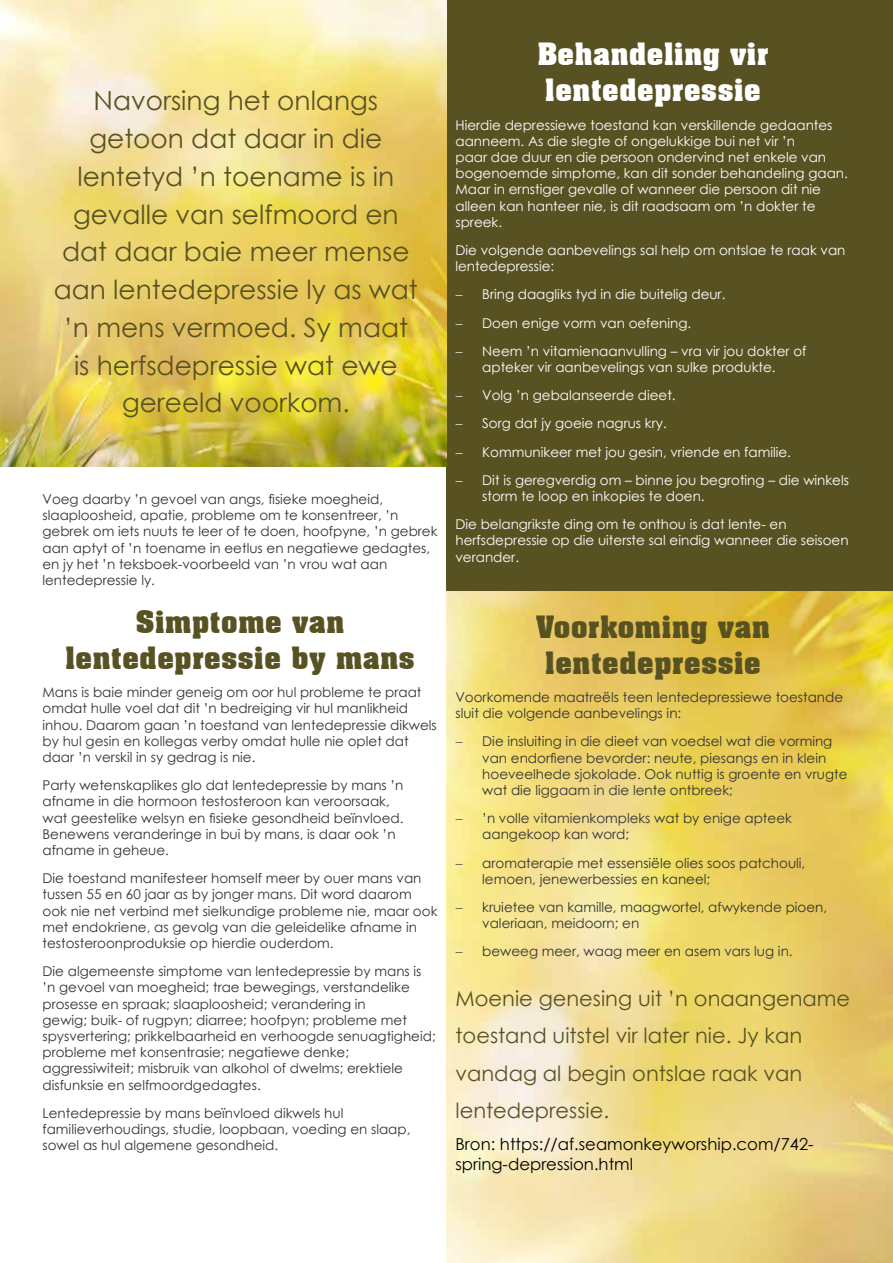
<style>
.page{position:relative;width:893px;height:1263px;background:#fff}
.page>*{position:absolute;margin:0;border:0;box-sizing:border-box;transform-origin:0 0}
.t1{font:700 30px/36px "Aachen BT";color:#585223;text-align:center}
.t2{font:700 30px/36px "Aachen BT";color:#fff}
.t3{font:26.4px/37.8px "Century Gothic";color:#585223;text-align:center}
.t4{font:21px/37.5px "Century Gothic";color:#585223}
.t5{font:16.5px/19.8px "Century Gothic";color:#000}
.t6{font:13.5px/16.2px "Century Gothic";color:#333}
.t7{font:13.5px/16.2px "Century Gothic";color:#fff}
</style>
<div class="page">
<div style="left:446px;top:0;width:447px;height:591px;background:#585223"></div>
<img style="left:446px;top:591px;width:447px;height:672px">
<img style="left:0;top:0;width:446px;height:467px">
<svg style="left:456px;top:742px;width:10px;height:5px"></svg>
<svg style="left:456px;top:819px;width:10px;height:5px"></svg>
<svg style="left:456px;top:864px;width:10px;height:5px"></svg>
<svg style="left:456px;top:908px;width:10px;height:5px"></svg>
<svg style="left:456px;top:952px;width:10px;height:5px"></svg>
<h2 class="t3" style="left:54px;top:82px;width:365px">Navorsing het onlangs getoon dat daar in die lentetyd ’n toename is in gevalle van selfmoord en dat daar baie meer mense aan lentedepressie ly as wat ’n mens vermoed. Sy maat is herfsdepressie wat ewe gereeld voorkom.</h2>
<p class="t6" style="left:43px;top:491px;width:396px">Voeg daarby ’n gevoel van angs, fisieke moegheid, slaaploosheid, apatie, probleme om te konsentreer, ’n gebrek om iets nuuts te leer of te doen, hoofpyne, ’n gebrek aan aptyt of ’n toename in eetlus en negatiewe gedagtes, en jy het ’n teksboek-voorbeeld van ’n vrou wat aan lentedepressie ly.</p>
<h1 class="t1" style="left:65px;top:604px;width:351px">Simptome van lentedepressie by mans</h1>
<p class="t6" style="left:43px;top:684px;width:396px">Mans is baie minder geneig om oor hul probleme te praat omdat hulle voel dat dit ’n bedreiging vir hul manlikheid inhou. Daarom gaan ’n toestand van lentedepressie dikwels by hul gesin en kollegas verby omdat hulle nie oplet dat daar ’n verskil in sy gedrag is nie.</p>
<p class="t6" style="left:43px;top:777px;width:363px">Party wetenskaplikes glo dat lentedepressie by mans ’n afname in die hormoon testosteroon kan veroorsaak, wat geestelike welsyn en fisieke gesondheid beïnvloed.<br>Benewens veranderinge in bui by mans, is daar ook ’n afname in geheue.</p>
<p class="t6" style="left:43px;top:870px;width:396px">Die toestand manifesteer homself meer by ouer mans van tussen 55 en 60 jaar as by jonger mans. Dit word daarom ook nie net verbind met sielkundige probleme nie, maar ook met endokriene, as gevolg van die geleidelike afname in testosteroonproduksie op hierdie ouderdom.</p>
<p class="t6" style="left:43px;top:963px;width:395px">Die algemeenste simptome van lentedepressie by mans is ’n gevoel van moegheid; trae bewegings, verstandelike prosesse en spraak; slaaploosheid; verandering in<br>gewig; buik- of rugpyn; diarree; hoofpyn; probleme met spysvertering; prikkelbaarheid en verhoogde senuagtigheid; probleme met konsentrasie; negatiewe denke; aggressiwiteit; misbruik van alkohol of dwelms; erektiele disfunksie en selfmoordgedagtes.</p>
<p class="t6" style="left:43px;top:1104px;width:369px">Lentedepressie by mans beïnvloed dikwels hul familieverhoudings, studie, loopbaan, voeding en slaap, sowel as hul algemene gesondheid.</p>
<h1 class="t2" style="left:537px;top:36px;width:233px">Behandeling vir lentedepressie</h1>
<p class="t7" style="left:455px;top:116px;width:394px">Hierdie depressiewe toestand kan verskillende gedaantes aanneem. As die slegte of ongelukkige bui net vir ’n<br>paar dae duur en die persoon ondervind net enkele van bogenoemde simptome, kan dit sonder behandeling gaan.<br>Maar in ernstiger gevalle of wanneer die persoon dit nie alleen kan hanteer nie, is dit raadsaam om ’n dokter te spreek.</p>
<p class="t7" style="left:455px;top:242px;width:391px">Die volgende aanbevelings sal help om ontslae te raak van lentedepressie:</p>
<p class="t7" style="left:482px;top:286px;width:245px">Bring daagliks tyd in die buitelig deur.</p>
<p class="t7" style="left:482px;top:314px;width:211px">Doen enige vorm van oefening.</p>
<p class="t7" style="left:482px;top:343px;width:326px">Neem ’n vitamienaanvulling – vra vir jou dokter of apteker vir aanbevelings van sulke produkte.</p>
<p class="t7" style="left:482px;top:387px;width:195px">Volg ’n gebalanseerde dieet.</p>
<p class="t7" style="left:482px;top:415px;width:186px">Sorg dat jy goeie nagrus kry.</p>
<p class="t7" style="left:482px;top:443px;width:310px">Kommunikeer met jou gesin, vriende en familie.</p>
<p class="t7" style="left:482px;top:472px;width:368px">Dit is geregverdig om – binne jou begroting – die winkels storm te loop en inkopies te doen.</p>
<p class="t7" style="left:455px;top:516px;width:395px">Die belangrikste ding om te onthou is dat lente- en herfsdepressie op die uiterste sal eindig wanneer die seisoen verander.</p>
<h1 class="t1" style="left:536px;top:608px;width:236px">Voorkoming van lentedepressie</h1>
<p class="t6" style="left:455px;top:689px;width:389px">Voorkomende maatreëls teen lentedepressiewe toestande sluit die volgende aanbevelings in:</p>
<p class="t6" style="left:482px;top:733px;width:367px">Die insluiting in die dieet van voedsel wat die vorming van endorfiene bevorder: neute, piesangs en in klein hoeveelhede sjokolade. Ook nuttig is groente en vrugte wat die liggaam in die lente ontbreek;</p>
<p class="t6" style="left:482px;top:810px;width:311px">’n volle vitamienkompleks wat by enige apteek aangekoop kan word;</p>
<p class="t6" style="left:482px;top:854px;width:325px">aromaterapie met essensiële olies soos patchouli, lemoen, jenewerbessies en kaneel;</p>
<p class="t6" style="left:482px;top:899px;width:346px">kruietee van kamille, maagwortel, afwykende pioen, valeriaan, meidoorn; en</p>
<p class="t6" style="left:482px;top:943px;width:312px">beweeg meer, waag meer en asem vars lug in.</p>
<h3 class="t4" style="left:455px;top:979px;width:396px">Moenie genesing uit ’n onaangename toestand uitstel vir later nie. Jy kan vandag al begin ontslae raak van lentedepressie.</h3>
<p class="t5" style="left:455px;top:1134px;width:360px">Bron: https://af.seamonkeyworship.com/742- spring-depression.html</p>
</div>
